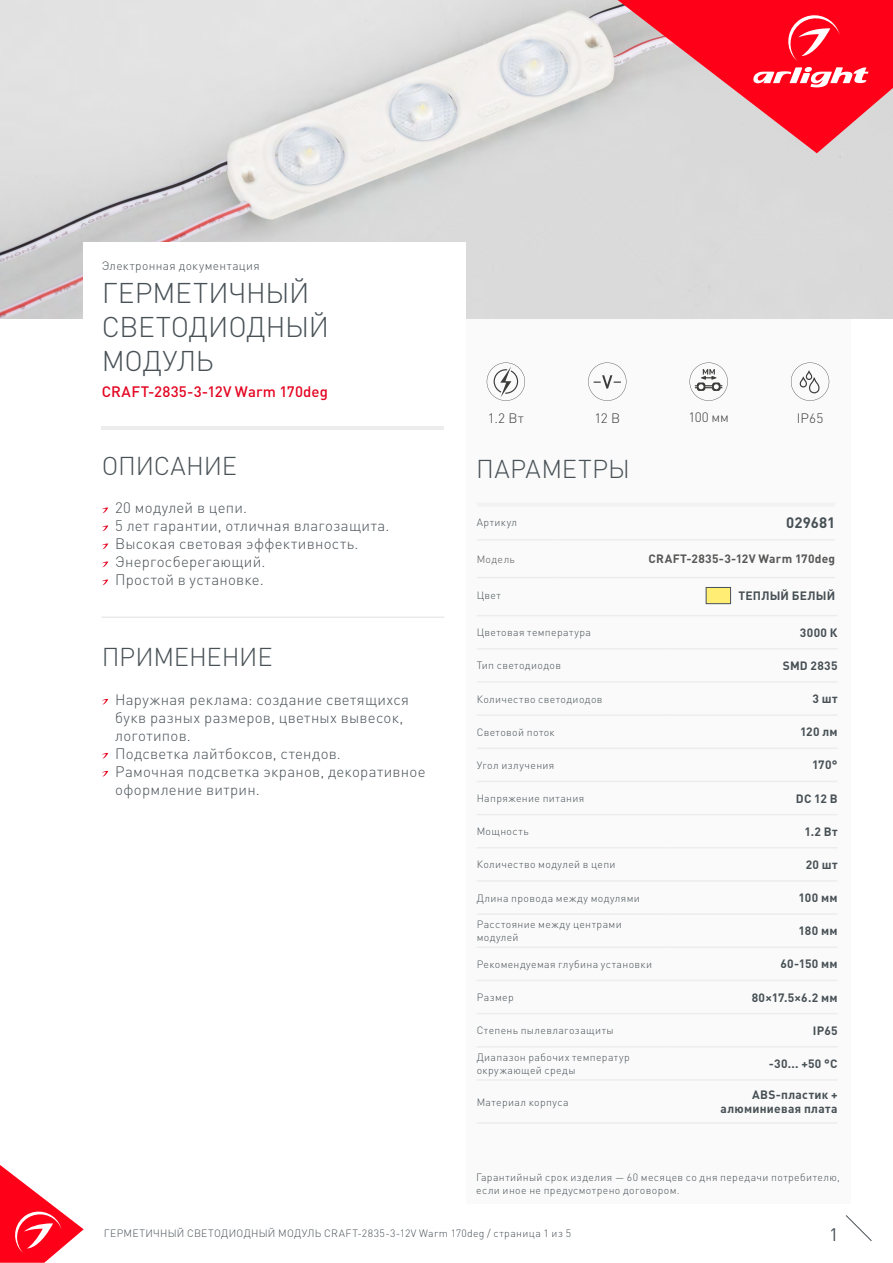
<style>
.page{position:relative;width:893px;height:1263px;background:#fff}
.page>*{position:absolute;margin:0;border:0;box-sizing:border-box;transform-origin:0 0}
.t1{font:300 28.2px/33.9px "DIN Pro";letter-spacing:-.01em;color:#485156}
.t2{font:300 25.5px "DIN Pro";letter-spacing:-.005em;color:#485156}
.t3{font:300 25.5px "DIN Pro";letter-spacing:.015em;color:#485156}
.t4{font:18px "DIN Pro";color:#485156}
.t5{font:300 15px/18px "DIN Pro";letter-spacing:.02em;color:#485156}
.t6{font:500 15px "DIN Pro";letter-spacing:.015em;color:#e40521}
.t7{font:700 15px "DIN Pro";letter-spacing:.01em;color:#485156}
.t8{font:300 13.5px "DIN Pro";letter-spacing:.01em;color:#3c3c3b}
.t9{font:700 12px/14.4px "DIN Pro";letter-spacing:.025em;color:#485156;text-align:right}
.t10{font:700 12px "DIN Pro";letter-spacing:.025em;color:#575756}
.t11{font:300 12px "DIN Pro";letter-spacing:.03em;color:#485156}
.t12{font:300 10.5px/12.6px "DIN Pro";letter-spacing:.035em;color:#485156}
.t13{font:300 10.5px "DIN Pro";letter-spacing:.035em;color:#575756}
</style>
<div class="page">
<svg style="left:0;top:1165px;width:84px;height:98px"></svg>
<svg style="left:845px;top:1215px;width:27px;height:26px"></svg>
<img style="left:0;top:0;width:893px;height:319px">
<div style="left:466px;top:319px;width:384px;height:884px;background:#fafafa"></div>
<svg style="left:618px;top:0;width:275px;height:153px;background:#ed6270"></svg>
<hr style="left:102px;top:426px;width:342px;height:3px;background:#ededed">
<svg style="left:102px;top:507px;width:6px;height:6px"></svg>
<svg style="left:102px;top:525px;width:6px;height:6px"></svg>
<svg style="left:102px;top:543px;width:6px;height:6px"></svg>
<svg style="left:102px;top:561px;width:6px;height:6px"></svg>
<svg style="left:102px;top:579px;width:6px;height:6px"></svg>
<svg style="left:102px;top:699px;width:6px;height:6px"></svg>
<svg style="left:102px;top:753px;width:6px;height:6px"></svg>
<svg style="left:102px;top:771px;width:6px;height:6px"></svg>
<hr style="left:102px;top:617px;width:342px;height:1px;background:#e3e3e3">
<div style="left:84px;top:242px;width:382px;height:113px;background:#fff"></div>
<svg style="left:791px;top:362px;width:38px;height:39px"></svg>
<svg style="left:487px;top:362px;width:38px;height:39px"></svg>
<svg style="left:588px;top:362px;width:38px;height:39px"></svg>
<svg style="left:689px;top:362px;width:39px;height:39px"></svg>
<hr style="left:477px;top:503px;width:79px;height:3px;background:#f2f2f2">
<hr style="left:556px;top:503px;width:279px;height:3px;background:#f2f2f2">
<hr style="left:477px;top:539px;width:79px;height:1px;background:#ededed">
<hr style="left:556px;top:539px;width:279px;height:1px;background:#ededed">
<hr style="left:477px;top:577px;width:79px;height:1px;background:#ededed">
<hr style="left:556px;top:577px;width:279px;height:1px;background:#ededed">
<hr style="left:477px;top:714px;width:188px;height:2px;background:#ededed">
<hr style="left:665px;top:714px;width:173px;height:2px;background:#ededed">
<hr style="left:477px;top:747px;width:188px;height:2px;background:#ededed">
<hr style="left:665px;top:747px;width:173px;height:2px;background:#ededed">
<hr style="left:477px;top:781px;width:188px;height:1px;background:#ededed">
<hr style="left:665px;top:781px;width:173px;height:1px;background:#ededed">
<hr style="left:477px;top:814px;width:188px;height:1px;background:#ededed">
<hr style="left:665px;top:814px;width:173px;height:1px;background:#ededed">
<hr style="left:477px;top:847px;width:188px;height:1px;background:#ededed">
<hr style="left:665px;top:847px;width:173px;height:1px;background:#ededed">
<hr style="left:477px;top:880px;width:188px;height:2px;background:#ededed">
<hr style="left:665px;top:880px;width:173px;height:2px;background:#ededed">
<hr style="left:477px;top:913px;width:188px;height:2px;background:#ededed">
<hr style="left:665px;top:913px;width:173px;height:2px;background:#ededed">
<hr style="left:477px;top:946px;width:188px;height:2px;background:#ededed">
<hr style="left:665px;top:946px;width:173px;height:2px;background:#ededed">
<hr style="left:477px;top:615px;width:188px;height:1px;background:#ededed">
<hr style="left:477px;top:648px;width:188px;height:1px;background:#ededed">
<hr style="left:665px;top:615px;width:173px;height:1px;background:#ededed">
<hr style="left:665px;top:648px;width:173px;height:1px;background:#ededed">
<hr style="left:477px;top:681px;width:188px;height:2px;background:#ededed">
<hr style="left:665px;top:681px;width:173px;height:2px;background:#ededed">
<hr style="left:477px;top:980px;width:188px;height:1px;background:#ededed">
<hr style="left:665px;top:980px;width:173px;height:1px;background:#ededed">
<hr style="left:477px;top:1013px;width:188px;height:1px;background:#ededed">
<hr style="left:477px;top:1046px;width:188px;height:1px;background:#ededed">
<hr style="left:477px;top:1079px;width:188px;height:2px;background:#ededed">
<hr style="left:477px;top:1122px;width:188px;height:2px;background:#ededed">
<hr style="left:665px;top:1013px;width:173px;height:1px;background:#ededed">
<hr style="left:665px;top:1046px;width:173px;height:1px;background:#ededed">
<hr style="left:665px;top:1079px;width:173px;height:2px;background:#ededed">
<hr style="left:665px;top:1122px;width:173px;height:2px;background:#ededed">
<div style="left:706px;top:587px;width:25px;height:17px;background:#ffee73;border:1px solid #485156"></div>
<p class="t11" style="left:102px;top:257px;width:160px">Электронная документация</p>
<h1 class="t1" style="left:102px;top:275px;width:229px">ГЕРМЕТИЧНЫЙ<br>СВЕТОДИОДНЫЙ<br>МОДУЛЬ</h1>
<h3 class="t6" style="left:102px;top:381px;width:228px">CRAFT-2835-3-12V Warm 170deg</h3>
<h2 class="t2" style="left:102px;top:448px;width:137px">ОПИСАНИЕ</h2>
<h3 class="t5" style="left:115px;top:498px;width:276px">20 модулей в цепи.<br>5 лет гарантии, отличная влагозащита.<br>Высокая световая эффективность.<br>Энергосберегающий.<br>Простой в установке.</h3>
<h2 class="t2" style="left:102px;top:639px;width:172px">ПРИМЕНЕНИЕ</h2>
<h3 class="t5" style="left:115px;top:690px;width:312px">Наружная реклама: создание светящихся букв разных размеров, цветных вывесок, логотипов.<br>Подсветка лайтбоксов, стендов.<br>Рамочная подсветка экранов, декоративное оформление витрин.</h3>
<p class="t8" style="left:488px;top:409px;width:37px">1.2 Вт</p>
<p class="t8" style="left:594px;top:409px;width:27px">12 В</p>
<p class="t8" style="left:688px;top:408px;width:42px">100 мм</p>
<p class="t8" style="left:797px;top:409px;width:28px">IP65</p>
<h2 class="t3" style="left:476px;top:451px;width:155px">ПАРАМЕТРЫ</h2>
<p class="t12" style="left:477px;top:516px;width:42px">Артикул</p>
<h3 class="t7" style="left:786px;top:512px;width:51px">029681</h3>
<p class="t13" style="left:477px;top:552px;width:40px">Модель</p>
<p class="t10" style="left:648px;top:551px;width:188px">CRAFT-2835-3-12V Warm 170deg</p>
<p class="t12" style="left:477px;top:589px;width:26px">Цвет</p>
<p class="t9" style="left:738px;top:588px;width:98px">ТЕПЛЫЙ БЕЛЫЙ</p>
<p class="t12" style="left:477px;top:626px;width:116px">Цветовая температура</p>
<p class="t9" style="left:800px;top:625px;width:39px">3000 К</p>
<p class="t12" style="left:477px;top:659px;width:86px">Тип светодиодов</p>
<p class="t9" style="left:783px;top:658px;width:56px">SMD 2835</p>
<p class="t12" style="left:477px;top:692px;width:127px">Количество светодиодов</p>
<p class="t9" style="left:813px;top:691px;width:27px">3 шт</p>
<p class="t12" style="left:477px;top:725px;width:80px">Световой поток</p>
<p class="t9" style="left:800px;top:724px;width:39px">120 лм</p>
<p class="t12" style="left:477px;top:758px;width:79px">Угол излучения</p>
<p class="t9" style="left:812px;top:757px;width:27px">170°</p>
<p class="t12" style="left:477px;top:791px;width:109px">Напряжение питания</p>
<p class="t9" style="left:796px;top:790px;width:43px">DC 12 B</p>
<p class="t12" style="left:477px;top:825px;width:53px">Мощность</p>
<p class="t9" style="left:804px;top:824px;width:35px">1.2 Вт</p>
<p class="t12" style="left:477px;top:858px;width:140px">Количество модулей в цепи</p>
<p class="t9" style="left:806px;top:857px;width:33px">20 шт</p>
<p class="t12" style="left:477px;top:891px;width:165px">Длина провода между модулями</p>
<p class="t9" style="left:798px;top:890px;width:41px">100 мм</p>
<p class="t12" style="left:477px;top:918px;width:146px">Расстояние между центрами модулей</p>
<p class="t9" style="left:799px;top:923px;width:40px">180 мм</p>
<p class="t12" style="left:477px;top:957px;width:177px">Рекомендуемая глубина установки</p>
<p class="t9" style="left:780px;top:956px;width:59px">60-150 мм</p>
<p class="t12" style="left:477px;top:990px;width:39px">Размер</p>
<p class="t9" style="left:752px;top:989px;width:87px">80×17.5×6.2 мм</p>
<p class="t12" style="left:477px;top:1024px;width:139px">Степень пылевлагозащиты</p>
<p class="t9" style="left:813px;top:1023px;width:26px">IP65</p>
<p class="t12" style="left:477px;top:1050px;width:155px">Диапазон рабочих температур окружающей среды</p>
<p class="t9" style="left:769px;top:1056px;width:70px">-30... +50 °C</p>
<p class="t12" style="left:477px;top:1095px;width:93px">Материал корпуса</p>
<p class="t9" style="left:721px;top:1087px;width:119px">ABS-пластик + алюминиевая плата</p>
<p class="t12" style="left:476px;top:1170px;width:365px">Гарантийный срок изделия — 60 месяцев со дня передачи потребителю, если иное не предусмотрено договором.</p>
<p class="t12" style="left:104px;top:1226px;width:469px">ГЕРМЕТИЧНЫЙ СВЕТОДИОДНЫЙ МОДУЛЬ CRAFT-2835-3-12V Warm 170deg / страница 1 из 5</p>
<h3 class="t4" style="left:829px;top:1222px;width:11px">1</h3>
</div>
